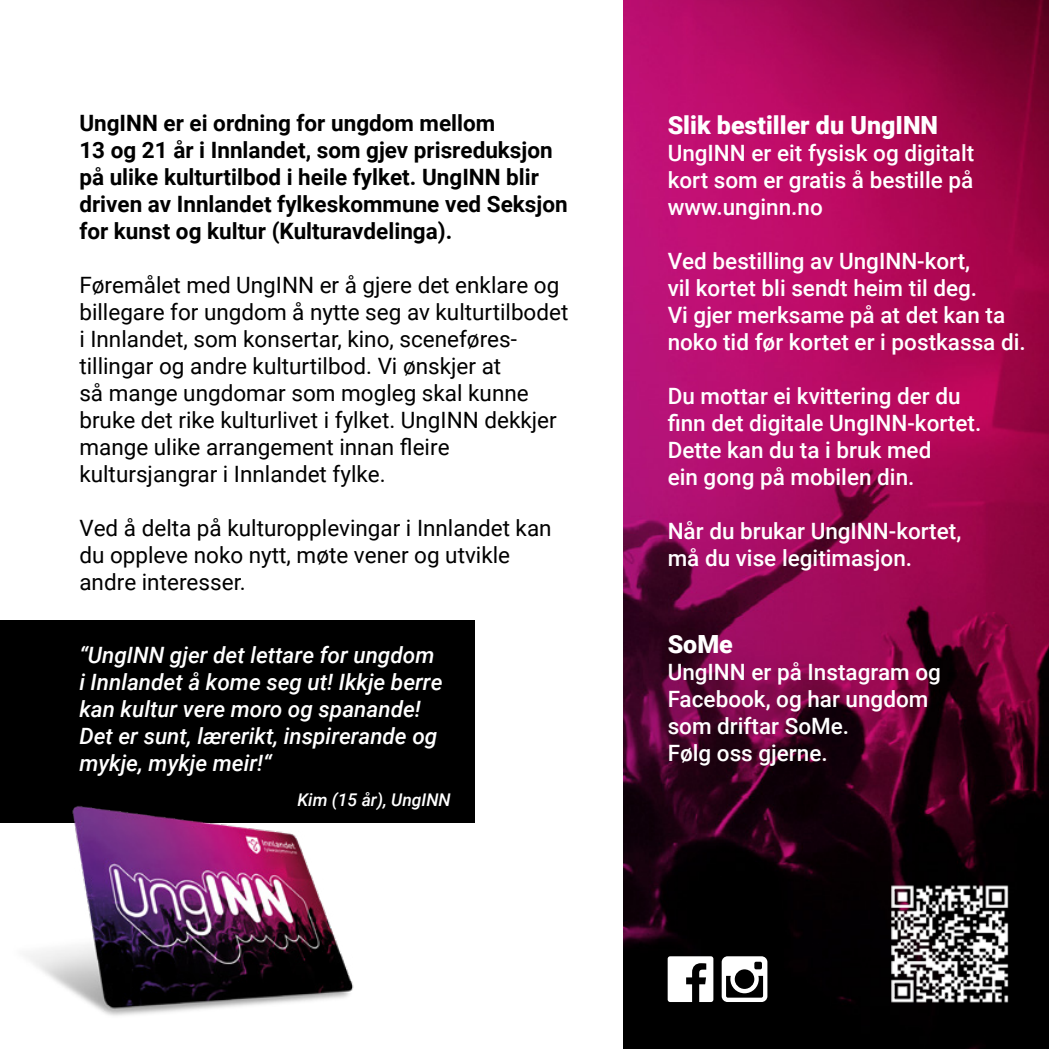
<style>
.page{position:relative;width:1049px;height:1049px;background:#fff}
.page>*{position:absolute;margin:0;border:0;box-sizing:border-box;transform-origin:0 0}
.t1{font:900 25px "Roboto";color:#fff}
.t2{font:22.5px/27px "Roboto";color:#000}
.t3{font:500 22.5px/27px "Roboto";color:#fff}
.t4{font:700 22.5px/27px "Roboto";color:#000}
.t5{font:italic 500 22.5px/27px "Roboto";color:#fff}
.t6{font:italic 500 17.5px "Roboto";color:#fff}
</style>
<div class="page">
<img style="left:624px;top:0;width:425px;height:1049px">
<div style="left:0;top:620px;width:475px;height:203px;background:#000"></div>
<img style="left:26px;top:806px;width:328px;height:210px">
<img style="left:884px;top:879px;width:130px;height:130px">
<svg style="left:668px;top:956px;width:45px;height:46px"></svg>
<svg style="left:722px;top:956px;width:45px;height:46px"></svg>
<p class="t4" style="left:79px;top:109px;width:490px">UngINN er ei ordning for ungdom mellom<br>13 og 21 år i Innlandet, som gjev prisreduksjon på ulike kulturtilbod i heile fylket. UngINN blir driven av Innlandet fylkeskommune ved Seksjon for kunst og kultur (Kulturavdelinga).</p>
<p class="t2" style="left:79px;top:271px;width:490px">Føremålet med UngINN er å gjere det enklare og billegare for ungdom å nytte seg av kulturtilbodet i Innlandet, som konsertar, kino, sceneføres&shy;tillingar og andre kulturtilbod. Vi ønskjer at<br>så mange ungdomar som mogleg skal kunne bruke det rike kulturlivet i fylket. UngINN dekkjer mange ulike arrangement innan fleire kultursjangrar i Innlandet fylke.</p>
<p class="t2" style="left:79px;top:514px;width:474px">Ved å delta på kulturopplevingar i Innlandet kan du oppleve noko nytt, møte vener og utvikle andre interesser.</p>
<p class="t5" style="left:79px;top:640px;width:365px">“UngINN gjer det lettare for ungdom i Innlandet å kome seg ut! Ikkje berre kan kultur vere moro og spanande!<br>Det er sunt, lærerikt, inspirerande og mykje, mykje meir!“</p>
<p class="t6" style="left:297px;top:787px;width:155px">Kim (15 år), UngINN</p>
<h2 class="t1" style="left:668px;top:107px;width:272px">Slik bestiller du UngINN</h2>
<p class="t3" style="left:668px;top:138px;width:308px;text-align:justify">UngINN er eit fysisk og digitalt kort som er gratis å bestille på www.unginn.no</p>
<p class="t3" style="left:668px;top:246px;width:360px">Ved bestilling av UngINN-kort,<br>vil kortet bli sendt heim til deg.<br>Vi gjer merksame på at det kan ta noko tid før kortet er i postkassa di.</p>
<p class="t3" style="left:668px;top:381px;width:315px">Du mottar ei kvittering der du finn det digitale UngINN-kortet.<br>Dette kan du ta i bruk med<br>ein gong på mobilen din.</p>
<p class="t3" style="left:668px;top:516px;width:295px">Når du brukar UngINN-kortet, må du vise legitimasjon.</p>
<h2 class="t1" style="left:668px;top:626px;width:67px">SoMe</h2>
<p class="t3" style="left:668px;top:657px;width:275px">UngINN er på Instagram og<br>Facebook, og har ungdom som driftar SoMe.</p>
<p class="t3" style="left:668px;top:738px;width:162px">Følg oss gjerne.</p>
</div>
